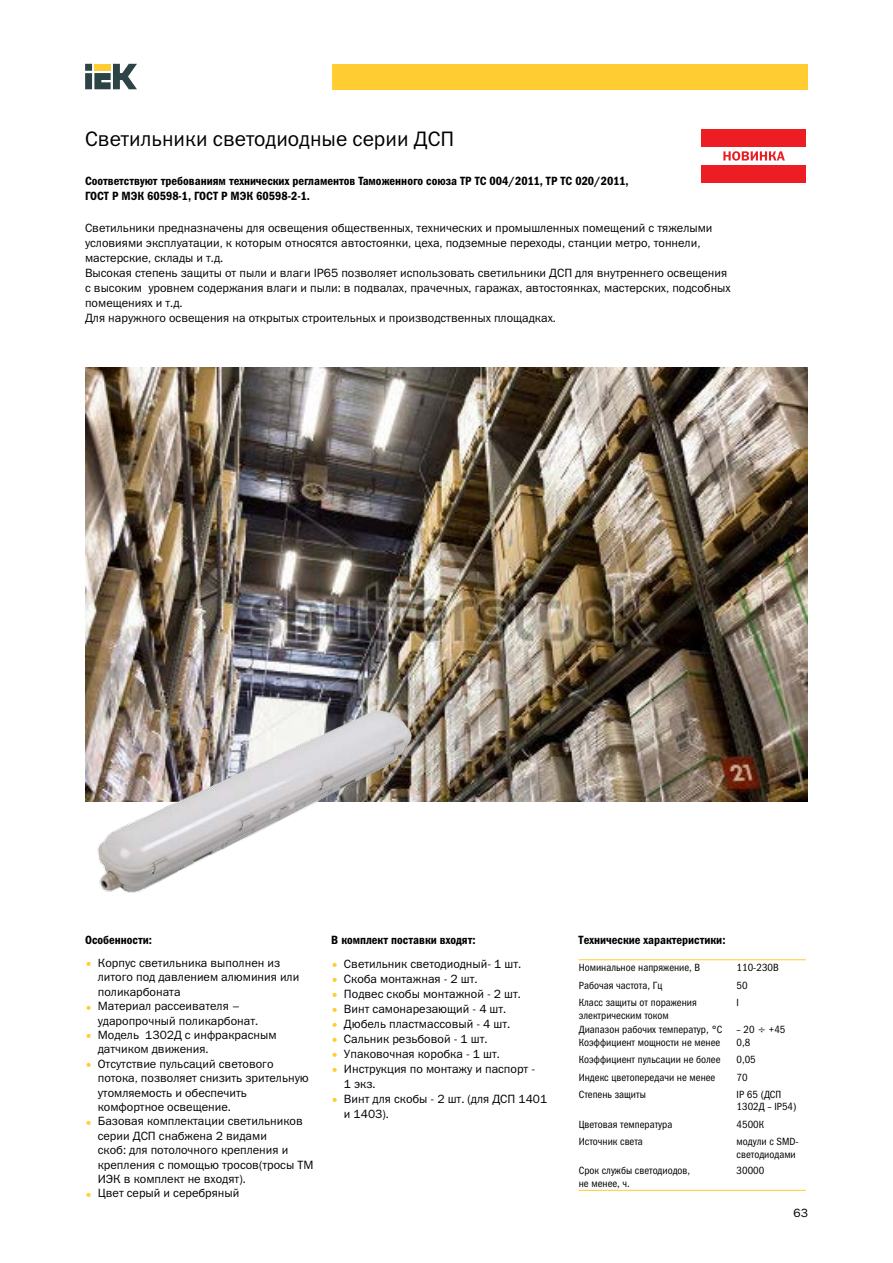
<style>
.page{position:relative;width:893px;height:1263px;background:#fff}
.page>*{position:absolute;margin:0;border:0;box-sizing:border-box;transform-origin:0 0}
.t1{font:21px "Franklin Gothic Book C";color:#000}
.t2{font:12px/14.4px "Franklin Gothic Book C";color:#000}
.t3{font:12px/15px "Franklin Gothic Demi Cond C";color:#000}
.t4{font:10.5px/12.6px "Franklin Gothic Book Cond C";color:#000}
.s1{color:#ffcc31}
</style>
<div class="page">
<img style="left:85px;top:367px;width:723px;height:435px">
<img style="left:96px;top:707px;width:319px;height:186px">
<svg style="left:579px;top:960px;width:226px;height:230px"></svg>
<hr style="left:579px;top:977px;width:157px;height:1px;background:#fff">
<hr style="left:736px;top:977px;width:70px;height:1px;background:#fff">
<hr style="left:579px;top:994px;width:157px;height:1px;background:#fff">
<hr style="left:736px;top:994px;width:70px;height:1px;background:#fff">
<hr style="left:579px;top:1021px;width:157px;height:1px;background:#fff">
<hr style="left:736px;top:1021px;width:70px;height:1px;background:#fff">
<hr style="left:579px;top:1035px;width:157px;height:1px;background:#fff">
<hr style="left:736px;top:1035px;width:70px;height:1px;background:#fff">
<hr style="left:579px;top:1052px;width:157px;height:1px;background:#fff">
<hr style="left:736px;top:1052px;width:70px;height:1px;background:#fff">
<hr style="left:579px;top:1069px;width:157px;height:1px;background:#fff">
<hr style="left:736px;top:1069px;width:70px;height:1px;background:#fff">
<svg style="left:736px;top:960px;width:1px;height:126px"></svg>
<hr style="left:579px;top:1086px;width:157px;height:1px;background:#fff">
<hr style="left:736px;top:1086px;width:70px;height:1px;background:#fff">
<hr style="left:736px;top:1086px;width:1px;height:30px;background:#fff">
<hr style="left:579px;top:1116px;width:157px;height:1px;background:#fff">
<hr style="left:736px;top:1116px;width:70px;height:1px;background:#fff">
<hr style="left:579px;top:1133px;width:157px;height:1px;background:#fff">
<hr style="left:736px;top:1133px;width:70px;height:1px;background:#fff">
<hr style="left:579px;top:1162px;width:157px;height:1px;background:#fff">
<hr style="left:736px;top:1162px;width:70px;height:1px;background:#fff">
<svg style="left:736px;top:1117px;width:1px;height:73px"></svg>
<hr style="left:579px;top:959px;width:157px;height:1px;background:#ffcc31">
<hr style="left:736px;top:959px;width:70px;height:1px;background:#ffcc31">
<hr style="left:579px;top:1190px;width:157px;height:1px;background:#ffcc31">
<hr style="left:736px;top:1190px;width:70px;height:1px;background:#ffcc31">
<div style="left:702px;top:129px;width:104px;height:18px;background:#ed1d24"></div>
<div style="left:702px;top:165px;width:104px;height:18px;background:#ed1d24"></div>
<svg style="left:723px;top:151px;width:62px;height:10px"></svg>
<svg style="left:85px;top:64px;width:52px;height:25px"></svg>
<div style="left:332px;top:64px;width:476px;height:25px;background:#ffcc31"></div>
<svg style="left:759px;top:1027px;width:6px;height:5px"></svg>
<h1 class="t1" style="left:85px;top:127px;width:371px">Светильники светодиодные серии ДСП</h1>
<p class="t3" style="left:85px;top:173px;width:545px">Соответствуют требованиям технических регламентов Таможенного союза ТР ТС 004/2011, ТР ТС 020/2011,<br>ГОСТ Р МЭК 60598-1, ГОСТ Р МЭК 60598-2-1.</p>
<p class="t2" style="left:85px;top:220px;width:647px;line-height:15px">Светильники предназначены для освещения общественных, технических и промышленных помещений с тяжелыми условиями эксплуатации, к которым относятся автостоянки, цеха, подземные переходы, станции метро, тоннели, мастерские, склады и т.д.<br>Высокая степень защиты от пыли и влаги IP65 позволяет использовать светильники ДСП для внутреннего освещения с высоким уровнем содержания влаги и пыли: в подвалах, прачечных, гаражах, автостоянках, мастерских, подсобных помещениях и т.д.<br>Для наружного освещения на открытых строительных и производственных площадках.</p>
<p class="t3" style="left:85px;top:932px;width:69px">Особенности:</p>
<p class="t2" style="left:98px;top:955px;width:203px;text-indent:-13px"><span class="s1">•</span> Корпус светильника выполнен из литого под давлением алюминия или поликарбоната</p>
<p class="t2" style="left:98px;top:999px;width:162px;text-indent:-13px"><span class="s1">•</span> Материал рассеивателя – ударопрочный поликарбонат.</p>
<p class="t2" style="left:98px;top:1027px;width:180px;text-indent:-13px"><span class="s1">•</span> Модель 1302Д с инфракрасным датчиком движения.</p>
<p class="t2" style="left:98px;top:1056px;width:212px;text-indent:-13px"><span class="s1">•</span> Отсутствие пульсаций светового потока, позволяет снизить зрительную утомляемость и обеспечить комфортное освещение.</p>
<p class="t2" style="left:98px;top:1114px;width:217px;text-indent:-13px"><span class="s1">•</span> Базовая комплектации светильников серии ДСП снабжена 2 видами<br>скоб: для потолочного крепления и крепления с помощью тросов(тросы ТМ<br>ИЭК в комплект не входят).</p>
<p class="t2" style="left:85px;top:1186px;width:156px"><span class="s1">•</span> Цвет серый и серебряный</p>
<p class="t3" style="left:331px;top:932px;width:146px">В комплект поставки входят:</p>
<p class="t2" style="left:331px;top:956px;width:192px"><span class="s1">•</span> Светильник светодиодный- 1 шт.</p>
<p class="t2" style="left:331px;top:971px;width:148px"><span class="s1">•</span> Скоба монтажная - 2 шт.</p>
<p class="t2" style="left:331px;top:986px;width:191px"><span class="s1">•</span> Подвес скобы монтажной - 2 шт.</p>
<p class="t2" style="left:331px;top:1001px;width:177px"><span class="s1">•</span> Винт самонарезающий - 4 шт.</p>
<p class="t2" style="left:331px;top:1016px;width:181px"><span class="s1">•</span> Дюбель пластмассовый - 4 шт.</p>
<p class="t2" style="left:331px;top:1031px;width:158px"><span class="s1">•</span> Сальник резьбовой - 1 шт.</p>
<p class="t2" style="left:331px;top:1046px;width:170px"><span class="s1">•</span> Упаковочная коробка - 1 шт.</p>
<p class="t2" style="left:344px;top:1061px;width:193px;line-height:15px;text-indent:-13px"><span class="s1">•</span> Инструкция по монтажу и паспорт -<br>1 экз.</p>
<p class="t2" style="left:344px;top:1091px;width:205px;line-height:15px;text-indent:-13px"><span class="s1">•</span> Винт для скобы - 2 шт. (для ДСП 1401 и 1403).</p>
<p class="t3" style="left:579px;top:932px;width:148px">Технические характеристики:</p>
<p class="t4" style="left:579px;top:961px;width:123px">Номинальное напряжение, В</p>
<p class="t4" style="left:737px;top:961px;width:44px">110-230В</p>
<p class="t4" style="left:579px;top:979px;width:85px">Рабочая частота, Гц</p>
<p class="t4" style="left:737px;top:979px;width:13px">50</p>
<p class="t4" style="left:579px;top:996px;width:120px">Класс защиты от поражения электрическим током</p>
<p class="t4" style="left:737px;top:996px;width:4px">I</p>
<p class="t4" style="left:579px;top:1023px;width:145px">Диапазон рабочих температур, °С</p>
<p class="t4" style="left:737px;top:1023px;width:20px">– 20</p>
<p class="t4" style="left:769px;top:1023px;width:18px">+45</p>
<p class="t4" style="left:579px;top:1036px;width:143px">Коэффициент мощности не менее</p>
<p class="t4" style="left:737px;top:1036px;width:15px">0,8</p>
<p class="t4" style="left:579px;top:1053px;width:143px">Коэффициент пульсации не более</p>
<p class="t4" style="left:737px;top:1053px;width:21px">0,05</p>
<p class="t4" style="left:579px;top:1070px;width:138px">Индекс цветопередачи не менее</p>
<p class="t4" style="left:737px;top:1070px;width:13px">70</p>
<p class="t4" style="left:579px;top:1088px;width:69px">Степень защиты</p>
<p class="t4" style="left:737px;top:1088px;width:61px">IP 65 (ДСП<br>1302Д – IP54)</p>
<p class="t4" style="left:579px;top:1118px;width:95px">Цветовая температура</p>
<p class="t4" style="left:737px;top:1118px;width:29px">4500К</p>
<p class="t4" style="left:579px;top:1135px;width:66px">Источник света</p>
<p class="t4" style="left:737px;top:1135px;width:64px">модули с SMD&shy;светодиодами</p>
<p class="t4" style="left:579px;top:1164px;width:113px">Срок службы светодиодов, не менее, ч.</p>
<p class="t4" style="left:737px;top:1164px;width:29px">30000</p>
<p class="t2" style="left:793px;top:1206px;width:16px">63</p>
</div>
